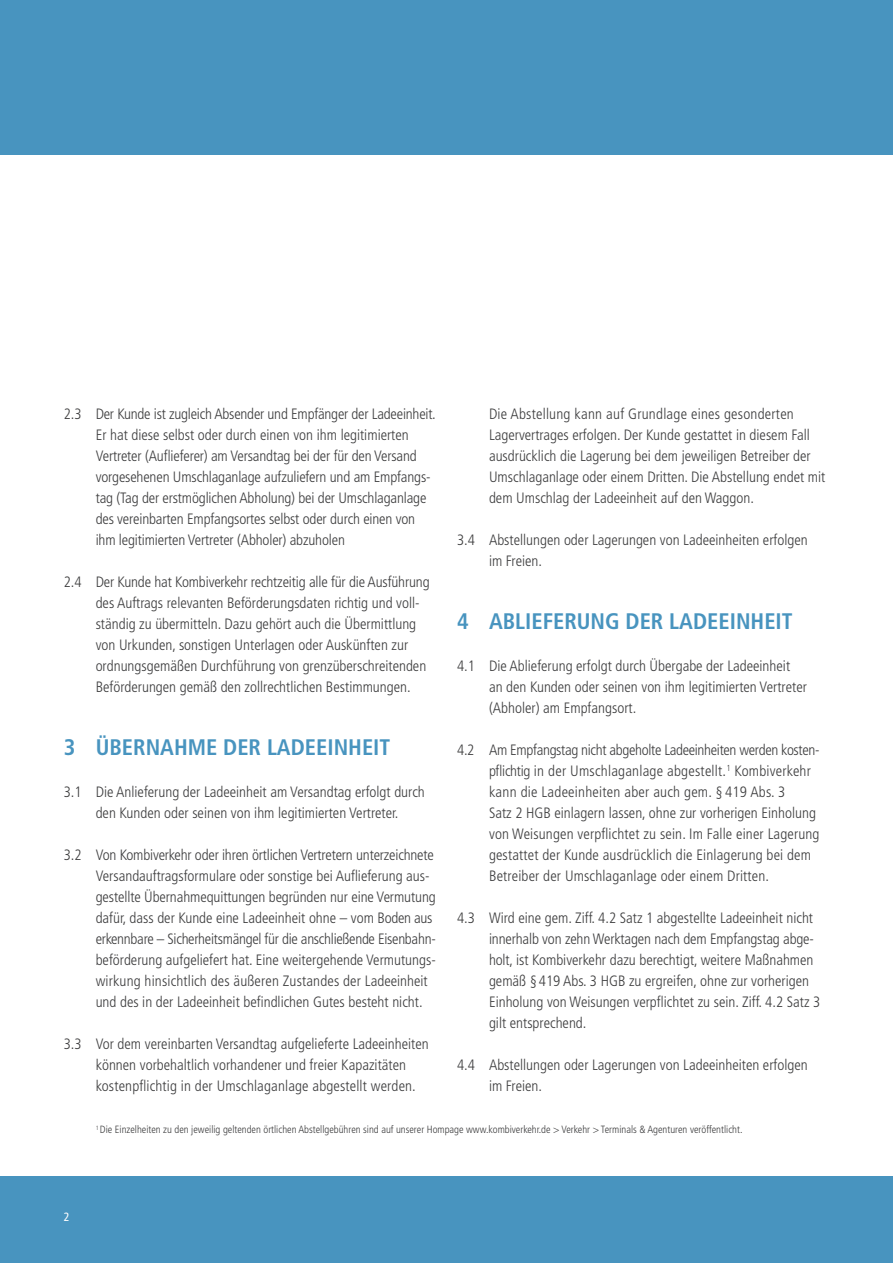
<style>
.page{position:relative;width:893px;height:1263px;background:#fff}
.page>*{position:absolute;margin:0;border:0;box-sizing:border-box;transform-origin:0 0}
.t1{font:700 condensed 22.5px "Frutiger";color:#4894bf}
.t2{font:300 condensed 15px/21px "Frutiger";color:#3e3e3f}
.t3{font:condensed 12px "Frutiger";color:#fff}
.t4{font:300 condensed 10.5px "Frutiger";color:#3e3e3f}
</style>
<div class="page">
<div style="left:0;top:0;width:893px;height:155px;background:#4894bf"></div>
<div style="left:0;top:1176px;width:893px;height:87px;background:#4894bf"></div>
<p class="t2" style="left:489px;top:403px;width:338px">Die Abstellung kann auf Grundlage eines gesonderten Lagervertrages erfolgen. Der Kunde gestattet in diesem Fall ausdrücklich die Lagerung bei dem jeweiligen Betreiber der Umschlaganlage oder einem Dritten. Die Abstellung endet mit dem Umschlag der Ladeeinheit auf den Waggon.</p>
<p class="t2" style="left:489px;top:529px;width:320px;text-indent:-32px">3.4 Abstellungen oder Lagerungen von Ladeeinheiten erfolgen im Freien.</p>
<p class="t2" style="left:96px;top:403px;width:342px;text-indent:-32px">2.3 Der Kunde ist zugleich Absender und Empfänger der Ladeeinheit.<br>Er hat diese selbst oder durch einen von ihm legitimierten Vertreter (Auflieferer) am Versandtag bei der für den Versand vorgesehenen Umschlaganlage aufzuliefern und am Empfangs&shy;tag (Tag der erstmöglichen Abholung) bei der Umschlaganlage des vereinbarten Empfangsortes selbst oder durch einen von ihm legitimierten Vertreter (Abholer) abzuholen</p>
<p class="t2" style="left:96px;top:571px;width:335px;text-indent:-32px">2.4 Der Kunde hat Kombiverkehr rechtzeitig alle für die Ausführung des Auftrags relevanten Beförderungsdaten richtig und voll&shy;ständig zu übermitteln. Dazu gehört auch die Übermittlung von Urkunden, sonstigen Unterlagen oder Auskünften zur ordnungsgemäßen Durchführung von grenzüberschreitenden Beförderungen gemäß den zollrechtlichen Bestimmungen.</p>
<h1 class="t1" style="left:457px;top:608px;width:337px">4 ABLIEFERUNG DER LADEEINHEIT</h1>
<p class="t2" style="left:489px;top:655px;width:319px;text-indent:-32px">4.1 Die Ablieferung erfolgt durch Übergabe der Ladeeinheit an den Kunden oder seinen von ihm legitimierten Vertreter (Abholer) am Empfangsort.</p>
<p class="t2" style="left:489px;top:739px;width:332px;text-indent:-32px">4.2 Am Empfangstag nicht abgeholte Ladeeinheiten werden kosten&shy;pflichtig in der Umschlaganlage abgestellt.<sup>1</sup> Kombiverkehr kann die Ladeeinheiten aber auch gem. § 419 Abs. 3<br>Satz 2 HGB einlagern lassen, ohne zur vorherigen Einholung von Weisungen verpflichtet zu sein. Im Falle einer Lagerung gestattet der Kunde ausdrücklich die Einlagerung bei dem Betreiber der Umschlaganlage oder einem Dritten.</p>
<p class="t2" style="left:489px;top:907px;width:333px;text-indent:-32px">4.3 Wird eine gem. Ziff. 4.2 Satz 1 abgestellte Ladeeinheit nicht innerhalb von zehn Werktagen nach dem Empfangstag abge&shy;holt, ist Kombiverkehr dazu berechtigt, weitere Maßnahmen gemäß § 419 Abs. 3 HGB zu ergreifen, ohne zur vorherigen Einholung von Weisungen verpflichtet zu sein. Ziff. 4.2 Satz 3 gilt entsprechend.</p>
<p class="t2" style="left:489px;top:1054px;width:320px;text-indent:-32px">4.4 Abstellungen oder Lagerungen von Ladeeinheiten erfolgen im Freien.</p>
<p class="t4" style="left:96px;top:1124px;width:648px"><sup>1</sup> Die Einzelheiten zu den jeweilig geltenden örtlichen Abstellgebühren sind auf unserer Hompage www.kombiverkehr.de &gt; Verkehr &gt; Terminals &amp; Agenturen veröffentlicht.</p>
<h1 class="t1" style="left:64px;top:734px;width:328px">3 ÜBERNAHME DER LADEEINHEIT</h1>
<p class="t2" style="left:64px;top:781px;width:363px;text-align:center">3.1 Die Anlieferung der Ladeeinheit am Versandtag erfolgt durch den Kunden oder seinen von ihm legitimierten Vertreter.</p>
<p class="t2" style="left:96px;top:844px;width:342px;text-indent:-32px">3.2 Von Kombiverkehr oder ihren örtlichen Vertretern unterzeichnete Versandauftragsformulare oder sonstige bei Auflieferung aus&shy;gestellte Übernahmequittungen begründen nur eine Vermutung dafür, dass der Kunde eine Ladeeinheit ohne – vom Boden aus erkennbare – Sicherheitsmängel für die anschließende Eisenbahn&shy;beförderung aufgeliefert hat. Eine weitergehende Vermutungs&shy;wirkung hinsichtlich des äußeren Zustandes der Ladeeinheit und des in der Ladeeinheit befindlichen Gutes besteht nicht.</p>
<p class="t2" style="left:96px;top:1033px;width:335px;text-indent:-32px">3.3 Vor dem vereinbarten Versandtag aufgelieferte Ladeeinheiten können vorbehaltlich vorhandener und freier Kapazitäten kostenpflichtig in der Umschlaganlage abgestellt werden.</p>
<p class="t3" style="left:64px;top:1210px;width:7px">2</p>
</div>
